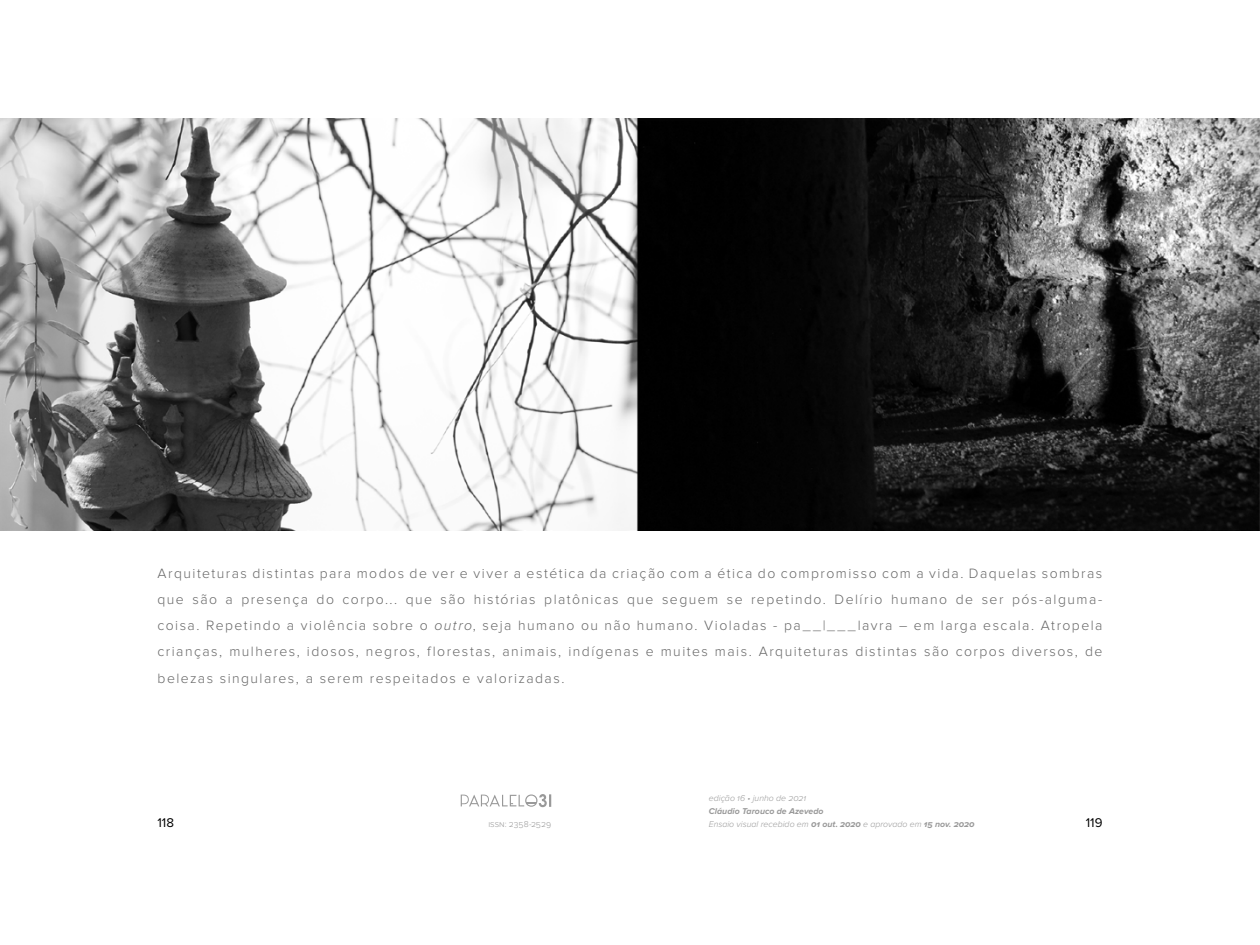
<style>
.page{position:relative;width:1260px;height:945px;background:#fff}
.page>*{position:absolute;margin:0;border:0;box-sizing:border-box;transform-origin:0 0}
.t1{font:300 14px/26.2px "Proxima Nova";letter-spacing:.105em;color:#666;text-align:justify}
.t2{font:13.12px "Proxima Nova";color:#000}
.t3{font:italic 300 8.75px "Proxima Nova";color:#999}
.t4{font:italic 700 8.75px "Proxima Nova";letter-spacing:.005em;color:#999}
.t5{font:300 8.75px "Proxima Nova";letter-spacing:.005em;color:#999}
.s1{font-style:italic}
.s2{font-weight:700}
</style>
<div class="page">
<svg style="left:461px;top:794px;width:90px;height:13px"></svg>
<img style="left:0;top:118px;width:1260px;height:412px">
<p class="t1" style="left:158px;top:560px;width:947px">Arquiteturas distintas para modos de ver e viver a estética da criação com a ética do compromisso com a vida. Daquelas sombras que são a presença do corpo... que são histórias platônicas que seguem se repetindo. Delírio humano de ser pós-alguma&shy;coisa. Repetindo a violência sobre o <span class="s1">outro</span>, seja humano ou não humano. Violadas - pa__|___lavra – em larga escala. Atropela crianças, mulheres, idosos, negros, florestas, animais, indígenas e muites mais. Arquiteturas distintas são corpos diversos, de belezas singulares, a serem respeitados e valorizadas.</p>
<p class="t2" style="left:158px;top:815px;width:18px">118</p>
<p class="t3" style="left:709px;top:794px;width:99px">edição 16 • junho de 2021</p>
<p class="t4" style="left:709px;top:807px;width:116px">Cláudio Tarouco de Azevedo</p>
<p class="t5" style="left:488px;top:820px;width:64px">issn: 2358-2529</p>
<p class="t3" style="left:709px;top:820px;width:267px">Ensaio visual recebido em <span class="s2">01 out. 2020</span> e aprovado em <span class="s2">15 nov. 2020</span></p>
<p class="t2" style="left:1086px;top:815px;width:18px">119</p>
</div>
